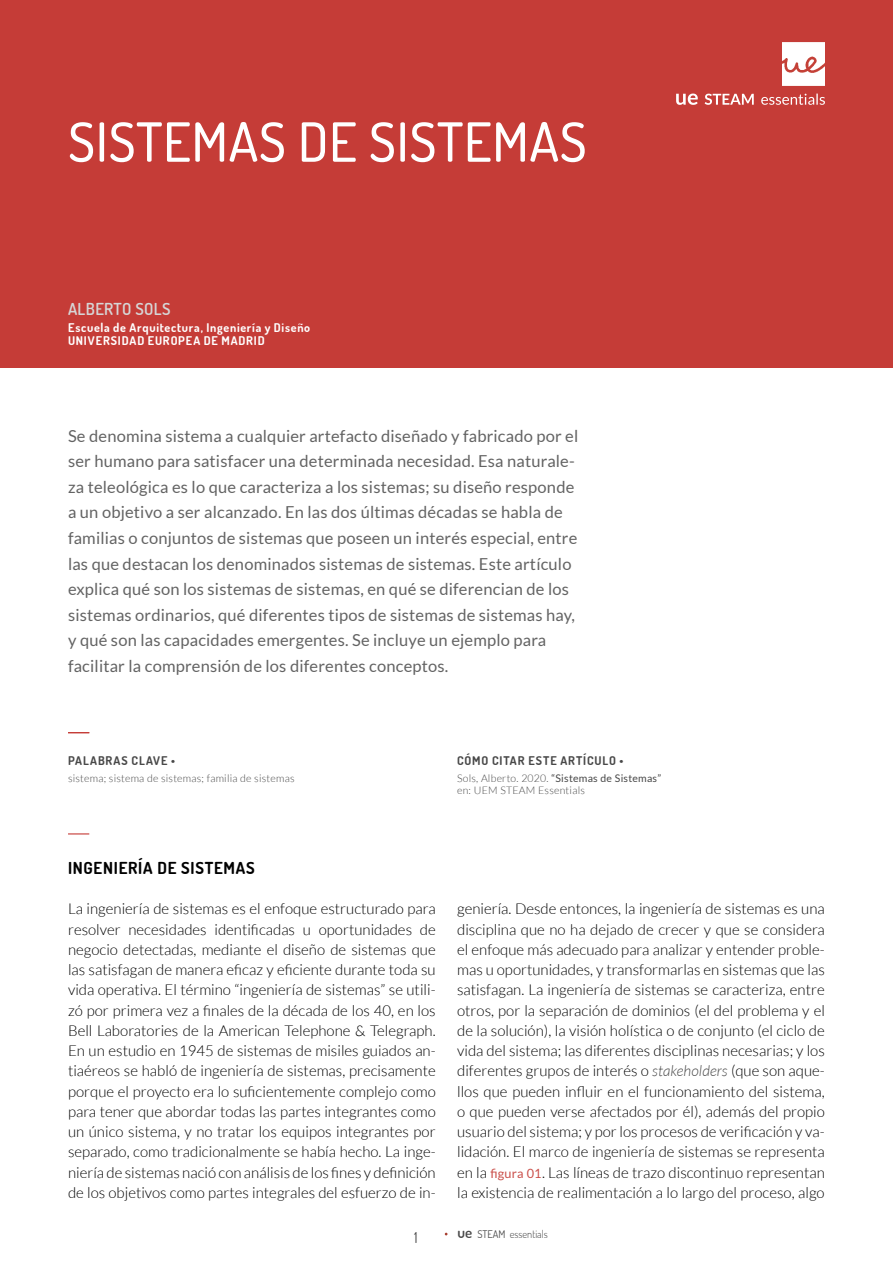
<style>
.page{position:relative;width:893px;height:1263px;background:#fff}
.page>*{position:absolute;margin:0;border:0;box-sizing:border-box;transform-origin:0 0}
._11_HEADLINES{font:500 54px "Dosis";letter-spacing:.01em;color:#fff}
._22_RESUMEN{font:16.5px/25.5px "Lato";letter-spacing:.01em;color:#636363}
._22_FLIESSTEXT{font:700 16.5px "Dosis";letter-spacing:.045em;color:#000}
._11_NAME{font:600 16.5px "Dosis";letter-spacing:.02em;color:#d6d6d6}
._22_FLIESSTEXT-2{font:300 15px/20.2px "Lato";color:#000;text-align:justify}
.t1{font:15px "Dosis";color:#484848}
._11_NAME-2{font:700 12px/13.2px "Dosis";letter-spacing:.06em;color:#fff}
._33_SMALL_NOTES{font:700 12px "Dosis";letter-spacing:.08em;color:#484848}
._33_SMALL_NOTES-2{font:300 10.5px/12.6px "Lato";letter-spacing:.02em;color:#484848}
.t2{font:300 10.5px "Dosis";color:#484848}
.s1{font-weight:400}
.s2{font-style:italic;color:#484848}
.s3{font-weight:400;font-size:12.75px;color:#ca504b}
.s4{font-weight:600;font-size:15px}
</style>
<div class="page">
<div style="left:0;top:0;width:893px;height:368px;background:#c53c37"></div>
<img style="left:782px;top:43px;width:43px;height:42px">
<svg style="left:676px;top:94px;width:149px;height:11px"></svg>
<svg style="left:68px;top:732px;width:21px;height:1px"></svg>
<svg style="left:68px;top:833px;width:21px;height:1px"></svg>
<p class="_11_HEADLINES" style="left:68px;top:105px;width:520px">SISTEMAS DE SISTEMAS</p>
<p class="_11_NAME" style="left:68px;top:297px;width:104px">ALBERTO SOLS</p>
<p class="_11_NAME-2" style="left:68px;top:321px;width:244px">Escuela de Arquitectura, Ingeniería y Diseño<br>UNIVERSIDAD EUROPEA DE MADRID</p>
<p class="_22_RESUMEN" style="left:68px;top:423px;width:512px">Se denomina sistema a cualquier artefacto diseñado y fabricado por el ser humano para satisfacer una determinada necesidad. Esa naturale&shy;za teleológica es lo que caracteriza a los sistemas; su diseño responde a un objetivo a ser alcanzado. En las dos últimas décadas se habla de familias o conjuntos de sistemas que poseen un interés especial, entre las que destacan los denominados sistemas de sistemas. Este artículo explica qué son los sistemas de sistemas, en qué se diferencian de los sistemas ordinarios, qué diferentes tipos de sistemas de sistemas hay, y qué son las capacidades emergentes. Se incluye un ejemplo para facilitar la comprensión de los diferentes conceptos.</p>
<p class="_33_SMALL_NOTES" style="left:68px;top:752px;width:109px">PALABRAS CLAVE •</p>
<p class="_33_SMALL_NOTES-2" style="left:68px;top:771px;width:228px">sistema; sistema de sistemas; familia de sistemas</p>
<p class="_33_SMALL_NOTES" style="left:457px;top:752px;width:168px">CÓMO CITAR ESTE ARTÍCULO •</p>
<p class="_33_SMALL_NOTES-2" style="left:457px;top:771px;width:206px">Sols, Alberto. 2020. <span class="s1">“Sistemas de Sistemas” </span>en: UEM STEAM Essentials</p>
<p class="_22_FLIESSTEXT" style="left:68px;top:856px;width:188px">INGENIERÍA DE SISTEMAS</p>
<p class="_22_FLIESSTEXT-2" style="left:68px;top:899px;width:369px">La ingeniería de sistemas es el enfoque estructurado para resolver necesidades identificadas u oportunidades de negocio detectadas, mediante el diseño de sistemas que las satisfagan de manera eficaz y eficiente durante toda su vida operativa. El término “ingeniería de sistemas” se utili&shy;zó por primera vez a finales de la década de los 40, en los Bell Laboratories de la American Telephone &amp; Telegraph.<br>En un estudio en 1945 de sistemas de misiles guiados an&shy;tiaéreos se habló de ingeniería de sistemas, precisamente porque el proyecto era lo suficientemente complejo como para tener que abordar todas las partes integrantes como un único sistema, y no tratar los equipos integrantes por separado, como tradicionalmente se había hecho. La inge&shy;niería de sistemas nació con análisis de los fines y definición de los objetivos como partes integrales del esfuerzo de in-</p>
<p class="_22_FLIESSTEXT-2" style="left:457px;top:899px;width:369px">geniería. Desde entonces, la ingeniería de sistemas es una disciplina que no ha dejado de crecer y que se considera el enfoque más adecuado para analizar y entender proble&shy;mas u oportunidades, y transformarlas en sistemas que las satisfagan. La ingeniería de sistemas se caracteriza, entre otros, por la separación de dominios (el del problema y el de la solución), la visión holística o de conjunto (el ciclo de vida del sistema; las diferentes disciplinas necesarias; y los diferentes grupos de interés o <span class="s2">stakeholders</span> (que son aque&shy;llos que pueden influir en el funcionamiento del sistema, o que pueden verse afectados por él), además del propio usuario del sistema; y por los procesos de verificación y va&shy;lidación. El marco de ingeniería de sistemas se representa en la <span class="s3">figura 01</span>. Las líneas de trazo discontinuo representan la existencia de realimentación a lo largo del proceso, algo</p>
<p class="t1" style="left:414px;top:1227px;width:5px">1</p>
<p class="t2" style="left:458px;top:1227px;width:92px"><span class="s4">ue</span> <span class="s1">STEAM</span> essentials</p>
</div>
